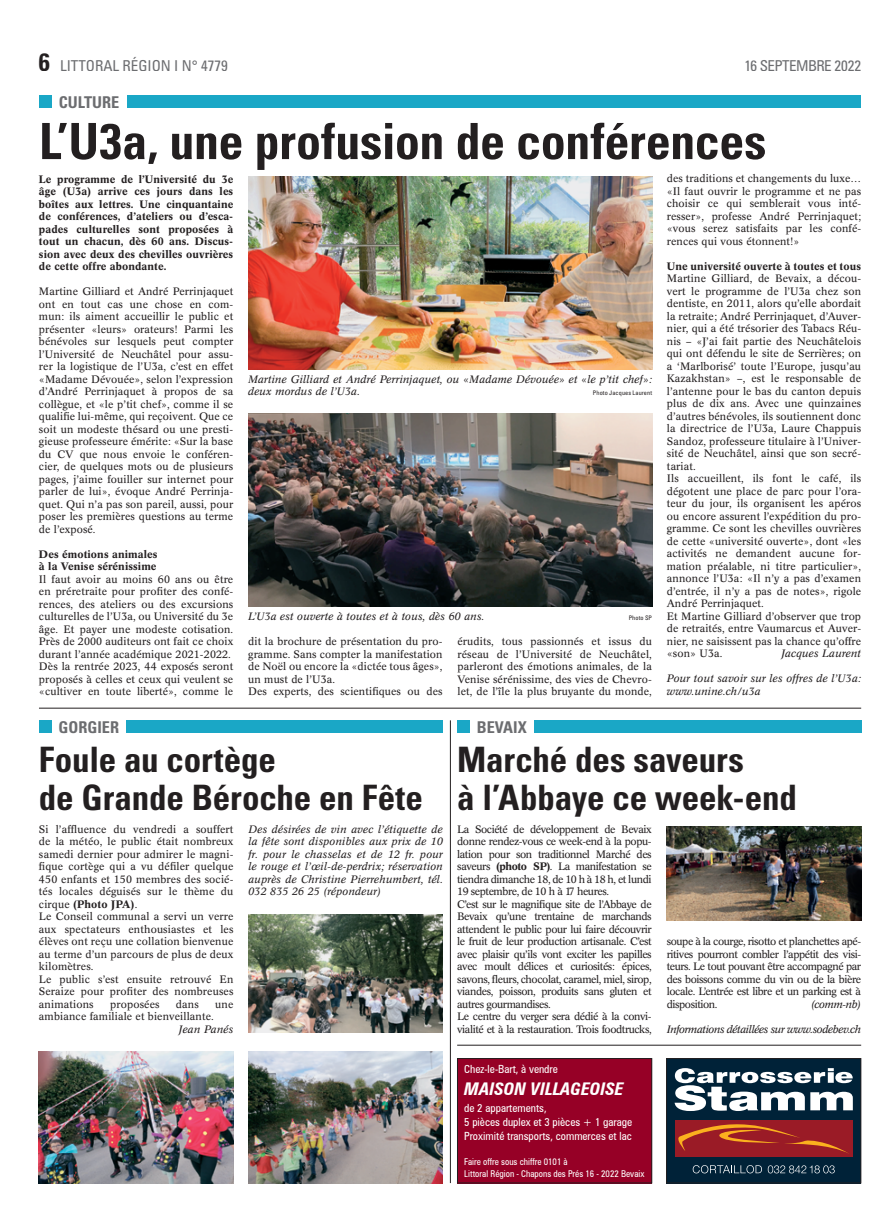
<style>
.page{position:relative;width:886px;height:1223px;background:#fff}
.page>*{position:absolute;margin:0;border:0;box-sizing:border-box;transform-origin:0 0}
.t1{font:700 condensed 50px "Univers";letter-spacing:-.01em;color:#231f20}
.t2{font:700 condensed 35px/37.5px "Univers";letter-spacing:-.005em;color:#231f20}
.t3{font:17.5px "Zurich Bold Condensed Italic BT";color:#fff}
.t4{font:700 condensed 16.25px "Univers";color:#6c6d70}
.t5{font:condensed 15px "Univers";color:#6c6d70}
.t6{font:condensed 15px "Univers";letter-spacing:-.04em;color:#6c6d70}
.t7{font:11.25px/13.9px "Zurich Condensed BT";color:#fff}
.t8{font:10.62px/12.5px "Concorde BE";letter-spacing:.01em;color:#231f20;text-align:justify}
.t9{font:10.62px/12.5px "Concorde BE";letter-spacing:-.04em;color:#231f20}
.t10{font:italic 10.62px/12.5px "Concorde BE";letter-spacing:.01em;color:#231f20}
.t11{font:500 10.62px/12.5px "Concorde BE";letter-spacing:.01em;color:#231f20;text-align:justify}
.t12{font:italic 10.62px "Concorde BE";letter-spacing:-.04em;color:#231f20}
.t13{font:9.38px/11.4px "Zurich Condensed BT";color:#fff}
.t14{font:condensed 6.25px "Univers";letter-spacing:.01em;color:#231f20}
.s1{font-weight:700;font-size:25px;color:#231f20}
.s2{font-weight:500}
</style>
<div class="page">
<hr style="left:457px;top:1044px;width:404px;height:1px;background:#231f20">
<hr style="left:39px;top:708px;width:822px;height:1px;background:#231f20">
<div style="left:39px;top:95px;width:13px;height:13px;background:#1aa7c6"></div>
<div style="left:128px;top:95px;width:733px;height:13px;background:#1aa7c6"></div>
<img style="left:248px;top:176px;width:404px;height:194px">
<img style="left:248px;top:413px;width:404px;height:193px">
<div style="left:39px;top:720px;width:12px;height:13px;background:#1aa7c6"></div>
<div style="left:126px;top:720px;width:317px;height:13px;background:#1aa7c6"></div>
<img style="left:39px;top:1052px;width:195px;height:131px">
<img style="left:248px;top:1051px;width:195px;height:132px">
<img style="left:248px;top:914px;width:195px;height:119px">
<hr style="left:450px;top:720px;width:1px;height:463px;background:#231f20">
<div style="left:457px;top:720px;width:13px;height:13px;background:#1aa7c6"></div>
<div style="left:534px;top:720px;width:327px;height:13px;background:#1aa7c6"></div>
<img style="left:666px;top:826px;width:195px;height:94px">
<div style="left:457px;top:1058px;width:195px;height:125px;background:#960026"></div>
<div style="left:457px;top:1058px;width:195px;height:125px;border:1px solid #231f20"></div>
<div style="left:666px;top:1058px;width:195px;height:125px;background:#002238"></div>
<div style="left:675px;top:1120px;width:178px;height:36px;background:#9a1b26"></div>
<svg style="left:674px;top:1068px;width:179px;height:85px"></svg>
<svg style="left:693px;top:1165px;width:69px;height:8px"></svg>
<svg style="left:768px;top:1165px;width:67px;height:8px"></svg>
<div style="left:666px;top:1058px;width:195px;height:125px;border:1px solid #231f20"></div>
<h3 class="t5" style="left:39px;top:56px;width:190px"><span class="s1">6</span> LITTORAL RÉGION I N° 4779</h3>
<h3 class="t6" style="left:744px;top:56px;width:118px">16 SEPTEMBRE 2022</h3>
<h3 class="t4" style="left:59px;top:92px;width:62px">CULTURE</h3>
<h1 class="t1" style="left:39px;top:111px;width:729px">L’U3a, une profusion de conférences</h1>
<p class="t11" style="left:39px;top:173px;width:196px">Le programme de l’Université du 3e âge (U3a) arrive ces jours dans les boîtes aux lettres. Une cinquantaine de conférences, d’ateliers ou d’esca&shy;pades culturelles sont proposées à tout un chacun, dès 60 ans. Discus&shy;sion avec deux des chevilles ouvrières de cette offre abondante.</p>
<p class="t8" style="left:39px;top:285px;width:196px">Martine Gilliard et André Perrinjaquet ont en tout cas une chose en com&shy;mun: ils aiment accueillir le public et présenter «leurs» orateurs! Parmi les bénévoles sur lesquels peut compter l’Université de Neuchâtel pour assu&shy;rer la logistique de l’U3a, c’est en effet «Madame Dévouée», selon l’expression d’André Perrinjaquet à propos de sa collègue, et «le p’tit chef», comme il se qualifie lui-même, qui reçoivent. Que ce soit un modeste thésard ou une presti&shy;gieuse professeure émérite: «Sur la base du CV que nous envoie le conféren&shy;cier, de quelques mots ou de plusieurs pages, j’aime fouiller sur internet pour parler de lui», évoque André Perrinja&shy;quet. Qui n’a pas son pareil, aussi, pour poser les premières questions au terme de l’exposé.</p>
<p class="t11" style="left:39px;top:547px;width:120px">Des émotions animales à la Venise sérénissime</p>
<p class="t8" style="left:39px;top:573px;width:196px;text-align:left">Il faut avoir au moins 60 ans ou être en préretraite pour profiter des confé&shy;rences, des ateliers ou des excursions culturelles de l’U3a, ou Université du 3e âge. Et payer une modeste cotisation.<br>Près de 2000 auditeurs ont fait ce choix durant l’année académique 2021-2022.<br>Dès la rentrée 2023, 44 exposés seront proposés à celles et ceux qui veulent se «cultiver en toute liberté», comme le</p>
<p class="t8" style="left:667px;top:173px;width:196px">des traditions et changements du luxe… «Il faut ouvrir le programme et ne pas choisir ce qui semblerait vous inté&shy;resser», professe André Perrinjaquet; «vous serez satisfaits par les confé&shy;rences qui vous étonnent!»</p>
<p class="t11" style="left:667px;top:260px;width:196px">Une université ouverte à toutes et tous</p>
<p class="t8" style="left:667px;top:272px;width:196px;text-align:left">Martine Gilliard, de Bevaix, a décou&shy;vert le programme de l’U3a chez son dentiste, en 2011, alors qu’elle abordait la retraite; André Perrinjaquet, d’Auver&shy;nier, qui a été trésorier des Tabacs Réu&shy;nis – «J’ai fait partie des Neuchâtelois qui ont défendu le site de Serrières; on a ‘Marlborisé’ toute l’Europe, jusqu’au Kazakhstan» –, est le responsable de l’antenne pour le bas du canton depuis plus de dix ans. Avec une quinzaines d’autres bénévoles, ils soutiennent donc la directrice de l’U3a, Laure Chappuis Sandoz, professeure titulaire à l’Univer&shy;sité de Neuchâtel, ainsi que son secré&shy;tariat.<br>Ils accueillent, ils font le café, ils dégotent une place de parc pour l’ora&shy;teur du jour, ils organisent les apéros ou encore assurent l’expédition du pro&shy;gramme. Ce sont les chevilles ouvrières de cette «université ouverte», dont «les activités ne demandent aucune for&shy;mation préalable, ni titre particulier», annonce l’U3a: «Il n’y a pas d’examen d’entrée, il n’y a pas de notes», rigole André Perrinjaquet.<br>Et Martine Gilliard d’observer que trop de retraités, entre Vaumarcus et Auver&shy;nier, ne saisissent pas la chance qu’offre «son» U3a.</p>
<p class="t10" style="left:248px;top:373px;width:405px">Martine Gilliard et André Perrinjaquet, ou «Madame Dévouée» et «le p’tit chef»: deux mordus de l’U3a.</p>
<p class="t14" style="left:593px;top:389px;width:61px">Photo Jacques Laurent</p>
<p class="t10" style="left:248px;top:610px;width:238px">L’U3a est ouverte à toutes et à tous, dès 60 ans.</p>
<p class="t14" style="left:629px;top:614px;width:25px">Photo SP</p>
<p class="t8" style="left:248px;top:635px;width:196px;text-align:left">dit la brochure de présentation du pro&shy;gramme. Sans compter la manifestation de Noël ou encore la «dictée tous âges», un must de l’U3a.<br>Des experts, des scientifiques ou des</p>
<p class="t8" style="left:457px;top:635px;width:196px">érudits, tous passionnés et issus du réseau de l’Université de Neuchâtel, parleront des émotions animales, de la Venise sérénissime, des vies de Chevro&shy;let, de l’île la plus bruyante du monde,</p>
<p class="t10" style="left:781px;top:647px;width:81px">Jacques Laurent</p>
<p class="t10" style="left:667px;top:672px;width:196px">Pour tout savoir sur les offres de l’U3a: www.unine.ch/u3a</p>
<h3 class="t4" style="left:59px;top:717px;width:62px">GORGIER</h3>
<h2 class="t2" style="left:39px;top:740px;width:385px">Foule au cortège<br>de Grande Béroche en Fête</h2>
<p class="t8" style="left:39px;top:823px;width:196px;text-align:left">Si l’affluence du vendredi a souffert de la météo, le public était nombreux samedi dernier pour admirer le magni&shy;fique cortège qui a vu défiler quelque<br>450 enfants et 150 membres des socié&shy;tés locales déguisés sur le thème du cirque <span class="s2">(Photo JPA)</span>.<br>Le Conseil communal a servi un verre aux spectateurs enthousiastes et les élèves ont reçu une collation bienvenue au terme d’un parcours de plus de deux kilomètres.<br>Le public s’est ensuite retrouvé En<br>Seraize pour profiter des nombreuses animations</p>
<p class="t10" style="left:248px;top:823px;width:196px;text-align:justify">Des désirées de vin avec l’étiquette de la fête sont disponibles aux prix de 10 fr. pour le chasselas et de 12 fr. pour le rouge et l’œil-de-perdrix; réservation auprès de Christine Pierrehumbert, tél.<br>032 835 26 25 (répondeur)</p>
<p class="t8" style="left:110px;top:998px;width:51px">proposées</p>
<p class="t8" style="left:176px;top:998px;width:24px">dans</p>
<p class="t8" style="left:215px;top:998px;width:20px">une</p>
<p class="t8" style="left:39px;top:1010px;width:176px">ambiance familiale et bienveillante.</p>
<p class="t10" style="left:179px;top:1023px;width:56px">Jean Panés</p>
<h3 class="t4" style="left:477px;top:717px;width:51px">BEVAIX</h3>
<h2 class="t2" style="left:457px;top:740px;width:341px">Marché des saveurs<br>à l’Abbaye ce week-end</h2>
<p class="t9" style="left:457px;top:823px;width:196px">La Société de développement de Bevaix donne rendez-vous ce week-end à la popu&shy;lation pour son traditionnel Marché des saveurs <span class="s2">(photo SP)</span>. La manifestation se tiendra dimanche 18, de 10 h à 18 h, et lundi 19 septembre, de 10 h à 17 heures.<br>C’est sur le magnifique site de l’Abbaye de Bevaix qu’une trentaine de marchands attendent le public pour lui faire découvrir le fruit de leur production artisanale. C’est avec plaisir qu’ils vont exciter les papilles avec moult délices et curiosités: épices, savons, fleurs, chocolat, caramel, miel, sirop, viandes, poisson, produits sans gluten et autres gourmandises.<br>Le centre du verger sera dédié à la convi&shy;vialité et à la restauration. Trois foodtrucks,</p>
<p class="t8" style="left:667px;top:935px;width:196px">soupe à la courge, risotto et planchettes apé&shy;ritives pourront combler l’appétit des visi&shy;teurs. Le tout pouvant être accompagné par des boissons comme du vin ou de la bière locale. L’entrée est libre et un parking est à disposition.</p>
<p class="t10" style="left:811px;top:998px;width:51px">(comm-nb)</p>
<p class="t12" style="left:667px;top:1022px;width:196px">Informations détaillées sur www.sodebev.ch</p>
<p class="t7" style="left:464px;top:1062px;width:95px">Chez-le-Bart, à vendre</p>
<h3 class="t3" style="left:464px;top:1077px;width:161px">MAISON VILLAGEOISE</h3>
<p class="t7" style="left:464px;top:1100px;width:169px">de 2 appartements,<br>5 pièces duplex et 3 pièces + 1 garage<br>Proximité transports, commerces et lac</p>
<p class="t13" style="left:464px;top:1156px;width:182px">Faire offre sous chiffre 0101 à<br>Littoral Région - Chapons des Prés 16 - 2022 Bevaix</p>
</div>
